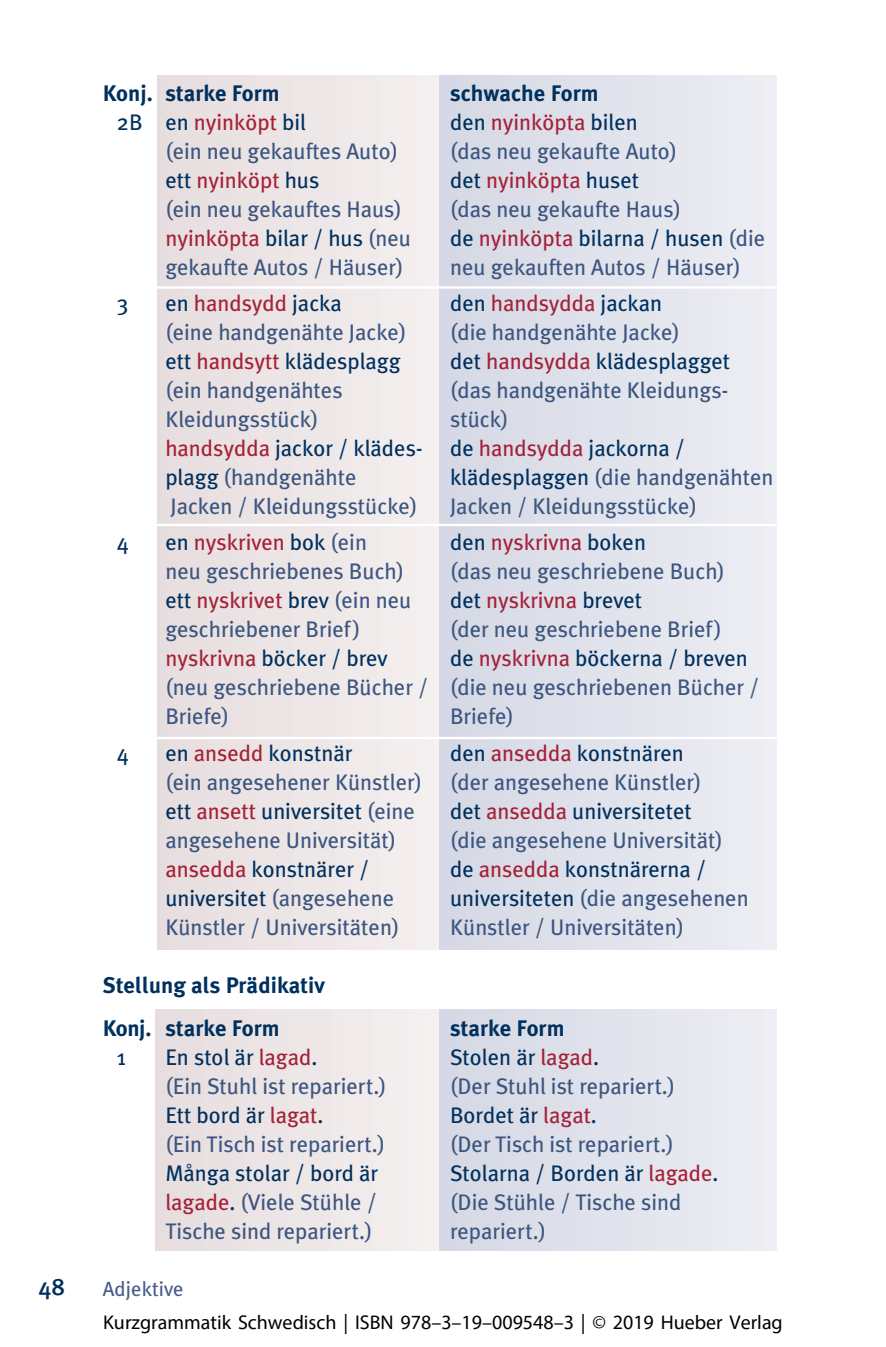
<style>
.page{position:relative;width:886px;height:1347px;background:#fff}
.page>*{position:absolute;margin:0;border:0;box-sizing:border-box;transform-origin:0 0}
.t1{font:500 24px "Meta Plus";color:#00305e}
.t2{font:22.5px/29px "Meta Plus";color:#3b5680}
.t3{font:22.5px/29px "Meta Plus";color:#00305e}
.t4{font:22.5px "Meta Plus";color:#a52138}
.t5{font:700 22.5px/43.5px "Meta Plus";letter-spacing:.005em;color:#00305e}
.t6{font:20.5px "Meta Plus";letter-spacing:.005em;color:#475f88}
.t7{font:20px "Myriad Pro";color:#000}
.s1{color:#00305e}
.s2{color:#3b5680}
.s3{color:#a52138}
</style>
<div class="page">
<div style="left:157px;top:75px;width:290px;height:874px;background:#eee7e7"></div>
<div style="left:439px;top:75px;width:337px;height:874px;background:#e0e3ec"></div>
<div style="left:156px;top:1009px;width:283px;height:241px;background:#eee7e7"></div>
<div style="left:439px;top:1009px;width:337px;height:241px;background:#e0e3ec"></div>
<hr style="left:97px;top:286px;width:693px;height:3px;background:#fff">
<hr style="left:97px;top:524px;width:693px;height:2px;background:#fff">
<hr style="left:97px;top:737px;width:693px;height:2px;background:#fff">
<p class="t5" style="left:103px;top:73px;width:178px">Konj. starke Form</p>
<p class="t5" style="left:450px;top:73px;width:150px">schwache Form</p>
<p class="t4" style="left:117px;top:113px;width:191px"><span class="s1">2B en</span> nyinköpt <span class="s1">bil</span></p>
<p class="t4" style="left:450px;top:113px;width:189px"><span class="s1">den</span> nyinköpta <span class="s1">bilen</span></p>
<p class="t2" style="left:165px;top:138px;width:234px">(ein neu gekauftes Auto)</p>
<p class="t2" style="left:450px;top:138px;width:229px">(das neu gekaufte Auto)</p>
<p class="t4" style="left:165px;top:171px;width:156px"><span class="s1">ett</span> nyinköpt <span class="s1">hus</span></p>
<p class="t4" style="left:450px;top:171px;width:191px"><span class="s1">det</span> nyinköpta <span class="s1">huset</span></p>
<p class="t2" style="left:165px;top:196px;width:238px">(ein neu gekauftes Haus)</p>
<p class="t2" style="left:450px;top:196px;width:233px">(das neu gekaufte Haus)</p>
<p class="t4" style="left:165px;top:229px;width:247px">nyinköpta <span class="s1">bilar / hus</span> <span class="s2">(neu</span></p>
<p class="t3" style="left:450px;top:225px;width:317px">de <span class="s3">nyinköpta</span> bilarna / husen <span class="s2">(die</span></p>
<p class="t2" style="left:165px;top:254px;width:240px">gekaufte Autos / Häuser)</p>
<p class="t2" style="left:450px;top:254px;width:292px">neu gekauften Autos / Häuser)</p>
<p class="t3" style="left:117px;top:290px;width:13px">3</p>
<p class="t4" style="left:165px;top:294px;width:178px"><span class="s1">en</span> handsydd <span class="s1">jacka</span></p>
<p class="t3" style="left:450px;top:290px;width:214px">den <span class="s3">handsydda</span> jackan</p>
<p class="t2" style="left:165px;top:319px;width:242px">(eine handgenähte Jacke)</p>
<p class="t2" style="left:450px;top:319px;width:231px">(die handgenähte Jacke)</p>
<p class="t3" style="left:165px;top:348px;width:237px">ett <span class="s3">handsytt</span> klädesplagg</p>
<p class="t3" style="left:450px;top:348px;width:282px">det <span class="s3">handsydda</span> klädesplagget</p>
<p class="t2" style="left:165px;top:377px;width:179px">(ein handgenähtes</p>
<p class="t2" style="left:450px;top:377px;width:280px">(das handgenähte Kleidungs-</p>
<p class="t2" style="left:165px;top:406px;width:154px">Kleidungsstück)</p>
<p class="t3" style="left:165px;top:406px;width:521px;text-indent:285px"><span class="s2">stück)<br></span><span class="s3">handsydda</span> jackor / klädes - de <span class="s3">handsydda</span> jackorna / plagg <span class="s2">(handgenähte</span></p>
<p class="t2" style="left:450px;top:464px;width:325px"><span class="s1">klädesplaggen</span> (die handgenähten</p>
<p class="t2" style="left:170px;top:493px;width:248px">Jacken / Kleidungsstücke)</p>
<p class="t2" style="left:450px;top:493px;width:248px">Jacken / Kleidungsstücke)</p>
<p class="t3" style="left:117px;top:529px;width:14px">4</p>
<p class="t4" style="left:165px;top:534px;width:203px"><span class="s1">en</span> nyskriven <span class="s1">bok</span> <span class="s2">(ein</span></p>
<p class="t4" style="left:450px;top:534px;width:197px"><span class="s1">den</span> nyskrivna <span class="s1">boken</span></p>
<p class="t2" style="left:165px;top:558px;width:240px">neu geschriebenes Buch)</p>
<p class="t2" style="left:450px;top:558px;width:276px">(das neu geschriebene Buch)</p>
<p class="t4" style="left:165px;top:592px;width:247px"><span class="s1">ett</span> nyskrivet <span class="s1">brev</span> <span class="s2">(ein neu</span></p>
<p class="t3" style="left:450px;top:587px;width:194px">det <span class="s3">nyskrivna</span> brevet</p>
<p class="t2" style="left:165px;top:616px;width:197px">geschriebener Brief)</p>
<p class="t2" style="left:450px;top:616px;width:273px">(der neu geschriebene Brief)</p>
<p class="t3" style="left:165px;top:645px;width:224px"><span class="s3">nyskrivna</span> böcker / brev</p>
<p class="t2" style="left:165px;top:645px;width:596px;text-indent:285px"><span class="s1">de</span> <span class="s3">nyskrivna</span> <span class="s1">böckerna / breven </span>(neu geschriebene Bücher / (die neu geschriebenen Bücher /<br>Briefe)</p>
<p class="t2" style="left:450px;top:703px;width:65px">Briefe)</p>
<p class="t3" style="left:117px;top:740px;width:14px">4</p>
<p class="t3" style="left:165px;top:740px;width:188px">en <span class="s3">ansedd</span> konstnär</p>
<p class="t2" style="left:165px;top:740px;width:537px;text-indent:285px"><span class="s1">den</span> <span class="s3">ansedda</span> <span class="s1">konstnären </span>(ein angesehener Künstler) (der angesehene Künstler) <span class="s1">ett</span> <span class="s3">ansett</span> <span class="s1">universitet</span> (eine</p>
<p class="t3" style="left:450px;top:798px;width:243px">det <span class="s3">ansedda</span> universitetet</p>
<p class="t2" style="left:165px;top:827px;width:232px">angesehene Universität)</p>
<p class="t2" style="left:450px;top:827px;width:274px">(die angesehene Universität)</p>
<p class="t3" style="left:165px;top:856px;width:206px"><span class="s3">ansedda</span> konstnärer /</p>
<p class="t3" style="left:450px;top:856px;width:258px">de <span class="s3">ansedda</span> konstnärerna /</p>
<p class="t3" style="left:165px;top:885px;width:230px">universitet <span class="s2">(angesehene</span></p>
<p class="t2" style="left:450px;top:885px;width:300px"><span class="s1">universiteten</span> (die angesehenen</p>
<p class="t2" style="left:165px;top:914px;width:235px">Künstler / Universitäten)</p>
<p class="t2" style="left:450px;top:914px;width:235px">Künstler / Universitäten)</p>
<p class="t5" style="left:103px;top:965px;width:224px">Stellung als Prädikativ<br>Konj. starke Form</p>
<p class="t5" style="left:450px;top:1008px;width:116px">starke Form</p>
<p class="t3" style="left:117px;top:1044px;width:11px">1</p>
<p class="t3" style="left:165px;top:1044px;width:154px">En stol är <span class="s3">lagad</span>.</p>
<p class="t3" style="left:450px;top:1044px;width:151px">Stolen är <span class="s3">lagad</span>.</p>
<p class="t2" style="left:165px;top:1073px;width:223px">(Ein Stuhl ist repariert.)</p>
<p class="t2" style="left:450px;top:1073px;width:227px">(Der Stuhl ist repariert.)</p>
<p class="t3" style="left:165px;top:1102px;width:160px">Ett bord är <span class="s3">lagat</span>.</p>
<p class="t3" style="left:450px;top:1102px;width:148px">Bordet är <span class="s3">lagat</span>.</p>
<p class="t2" style="left:165px;top:1131px;width:221px">(Ein Tisch ist repariert.)</p>
<p class="t2" style="left:450px;top:1131px;width:225px">(Der Tisch ist repariert.)</p>
<p class="t3" style="left:165px;top:1160px;width:214px">Många stolar / bord är</p>
<p class="t3" style="left:450px;top:1160px;width:270px">Stolarna / Borden är <span class="s3">lagade</span>.</p>
<p class="t2" style="left:165px;top:1189px;width:213px"><span class="s3">lagade</span><span class="s1">.</span> (Viele Stühle /</p>
<p class="t2" style="left:450px;top:1189px;width:233px">(Die Stühle / Tische sind</p>
<p class="t2" style="left:165px;top:1218px;width:208px">Tische sind repariert.)</p>
<p class="t2" style="left:450px;top:1218px;width:97px">repariert.)</p>
<p class="t1" style="left:38px;top:1277px;width:28px">48</p>
<p class="t6" style="left:103px;top:1280px;width:82px">Adjektive</p>
<p class="t7" style="left:103px;top:1309px;width:681px">Kurzgrammatik Schwedisch | ISBN 978–3–19–009548–3 | © 2019 Hueber Verlag</p>
</div>
